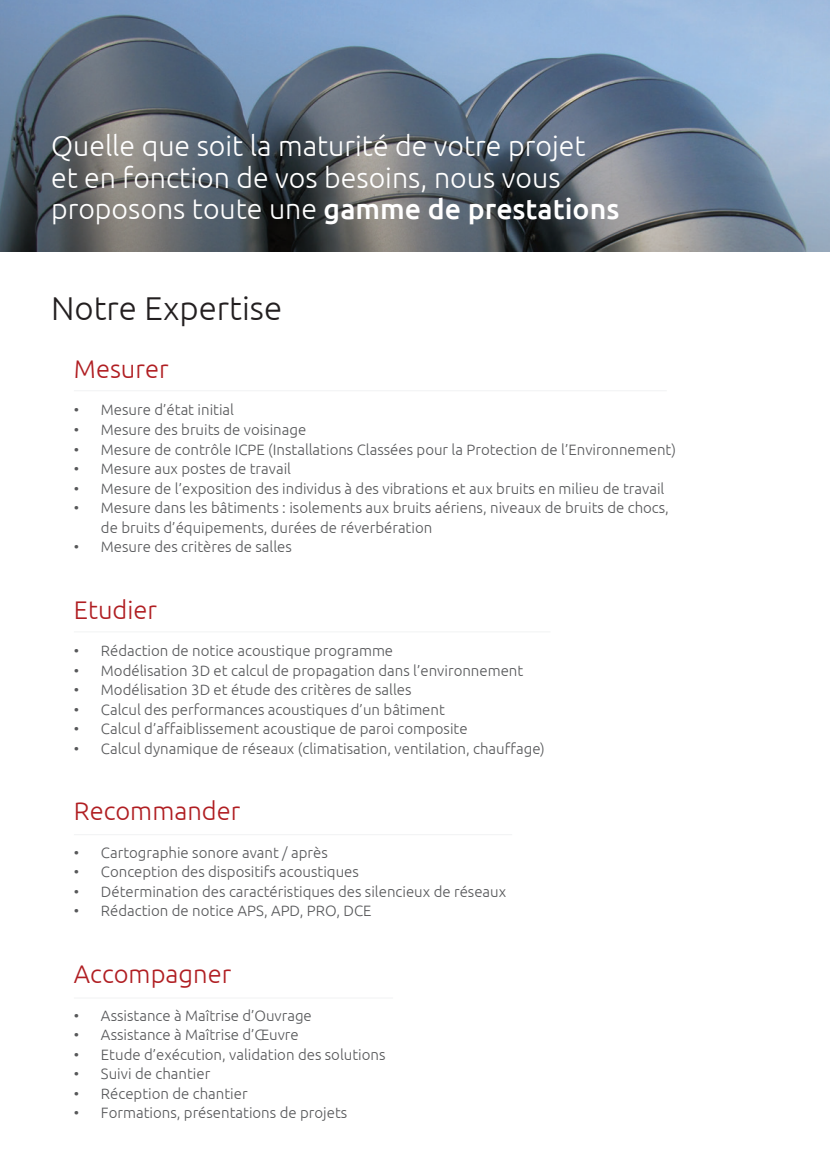
<style>
.page{position:relative;width:830px;height:1170px;background:#fff}
.page>*{position:absolute;margin:0;border:0;box-sizing:border-box;transform-origin:0 0}
.BODY{font:300 33px "Ubuntu";color:#231f20}
.BODY-2{font:300 28.5px "Ubuntu";color:#fff}
.BODY-3{font:500 28.5px "Ubuntu";color:#fff}
.BODY-4{font:300 25.5px "Ubuntu";color:#b01e22}
.t1{font:300 15px/19.5px "Ubuntu";color:#57585a}
.s1{font-weight:300}
</style>
<div class="page">
<img style="left:0;top:0;width:829px;height:251px">
<hr style="left:74px;top:390px;width:592px;height:1px;background:#f2f3f4">
<hr style="left:74px;top:631px;width:476px;height:1px;background:#f2f3f4">
<hr style="left:74px;top:834px;width:438px;height:1px;background:#f2f3f4">
<hr style="left:74px;top:997px;width:319px;height:1px;background:#f2f3f4">
<p class="BODY-2" style="left:51px;top:129px;width:535px">Quelle que soit la maturité de votre projet</p>
<p class="BODY-2" style="left:51px;top:160px;width:510px">et en fonction de vos besoins, nous vous</p>
<p class="BODY-3" style="left:51px;top:191px;width:569px"><span class="s1">proposons toute une</span> gamme de prestations</p>
<p class="BODY" style="left:51px;top:289px;width:232px">Notre Expertise</p>
<p class="BODY-4" style="left:74px;top:353px;width:96px">Mesurer</p>
<p class="t1" style="left:74px;top:400px;width:161px">• Mesure d’état initial</p>
<p class="t1" style="left:74px;top:419px;width:234px">• Mesure des bruits de voisinage</p>
<p class="t1" style="left:74px;top:439px;width:603px">• Mesure de contrôle ICPE (Installations Classées pour la Protection de l’Environnement)</p>
<p class="t1" style="left:74px;top:458px;width:218px">• Mesure aux postes de travail</p>
<p class="t1" style="left:74px;top:478px;width:591px">• Mesure de l’exposition des individus à des vibrations et aux bruits en milieu de travail</p>
<p class="t1" style="left:101px;top:497px;width:569px;text-indent:-27px">• Mesure dans les bâtiments : isolements aux bruits aériens, niveaux de bruits de chocs, de bruits d’équipements, durées de réverbération</p>
<p class="t1" style="left:74px;top:536px;width:219px">• Mesure des critères de salles</p>
<p class="BODY-4" style="left:74px;top:594px;width:84px">Etudier</p>
<p class="t1" style="left:74px;top:640px;width:320px">• Rédaction de notice acoustique programme</p>
<p class="t1" style="left:74px;top:660px;width:450px">• Modélisation 3D et calcul de propagation dans l’environnement</p>
<p class="t1" style="left:74px;top:679px;width:339px">• Modélisation 3D et étude des critères de salles</p>
<p class="t1" style="left:74px;top:699px;width:372px">• Calcul des performances acoustiques d’un bâtiment</p>
<p class="t1" style="left:74px;top:718px;width:395px">• Calcul d’affaiblissement acoustique de paroi composite</p>
<p class="t1" style="left:74px;top:738px;width:472px">• Calcul dynamique de réseaux (climatisation, ventilation, chauffage)</p>
<p class="BODY-4" style="left:74px;top:796px;width:168px">Recommander</p>
<p class="t1" style="left:74px;top:842px;width:255px">• Cartographie sonore avant / après</p>
<p class="t1" style="left:74px;top:861px;width:286px">• Conception des dispositifs acoustiques</p>
<p class="t1" style="left:74px;top:881px;width:433px">• Détermination des caractéristiques des silencieux de réseaux</p>
<p class="t1" style="left:74px;top:900px;width:299px">• Rédaction de notice APS, APD, PRO, DCE</p>
<p class="BODY-4" style="left:74px;top:958px;width:159px">Accompagner</p>
<p class="t1" style="left:74px;top:1005px;width:239px">• Assistance à Maîtrise d’Ouvrage</p>
<p class="t1" style="left:74px;top:1024px;width:226px">• Assistance à Maîtrise d’Œuvre</p>
<p class="t1" style="left:74px;top:1044px;width:313px">• Etude d’exécution, validation des solutions</p>
<p class="t1" style="left:74px;top:1063px;width:138px">• Suivi de chantier</p>
<p class="t1" style="left:74px;top:1083px;width:175px">• Réception de chantier</p>
<p class="t1" style="left:74px;top:1102px;width:275px">• Formations, présentations de projets</p>
</div>
